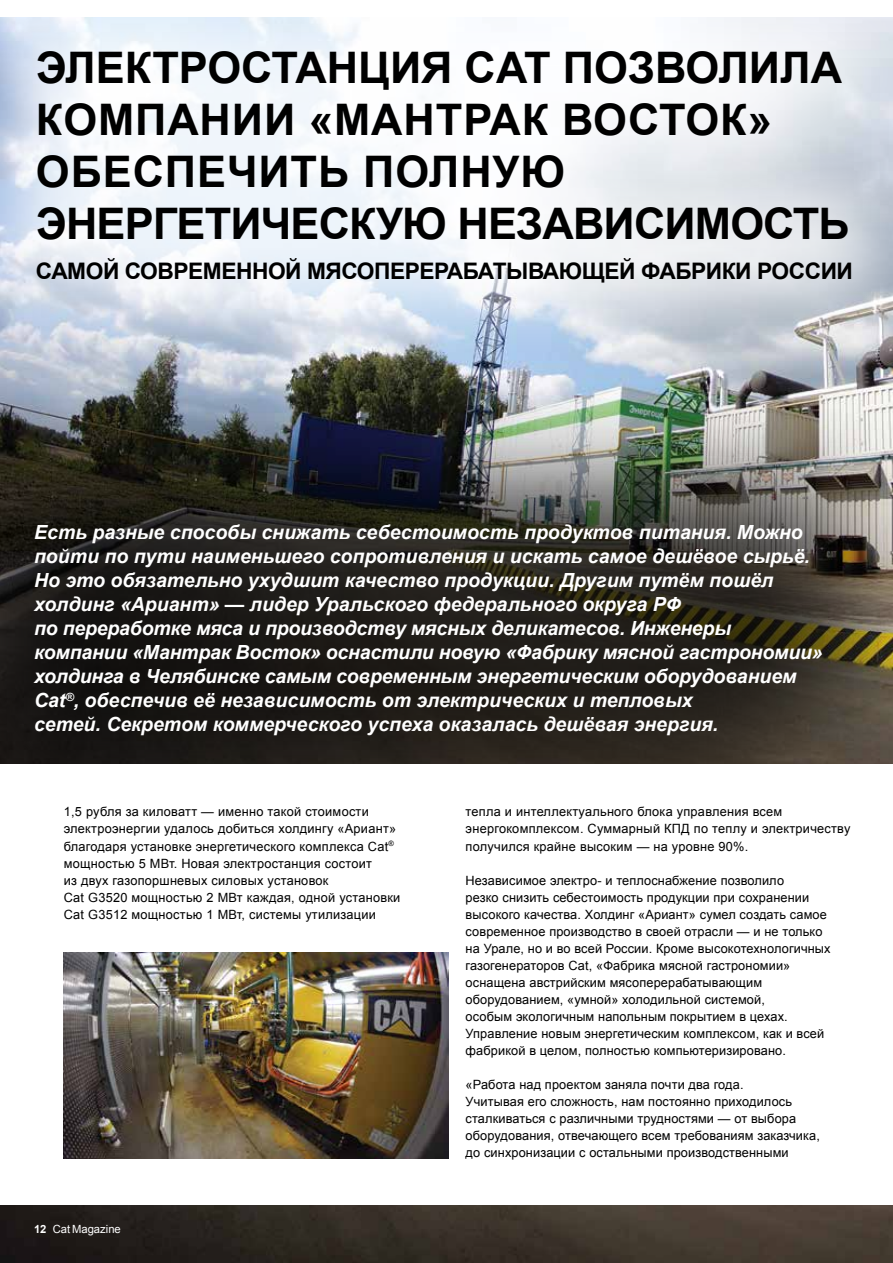
<style>
.page{position:relative;width:893px;height:1263px;background:#fff}
.page>*{position:absolute;margin:0;border:0;box-sizing:border-box;transform-origin:0 0}
.t1{font:700 43.5px "Arial";color:#000}
.t2{font:700 22.8px "Arial";color:#000}
.t3{font:italic 700 19.5px/24px "Arial";color:#fff}
.t4{font:12.75px/17px "Arial";letter-spacing:.01em;color:#000}
.t5{font:11.25px "Arial";color:#fff}
.s1{font-weight:700}
</style>
<div class="page">
<img style="left:0;top:1205px;width:893px;height:58px">
<img style="left:0;top:363px;width:893px;height:17px">
<div style="left:0;top:0;width:893px;height:363px;background:#fff;opacity:.75"></div>
<div style="left:0;top:380px;width:893px;height:383px;background:#000;opacity:.75"></div>
<img style="left:64px;top:952px;width:385px;height:207px">
<h1 class="t1" style="left:36px;top:38px;width:60px">Электростанция</h1>
<h1 class="t1" style="left:465px;top:38px;width:130px">Cat позволила</h1>
<h1 class="t1" style="left:36px;top:91px;width:33px">компании</h1>
<h1 class="t1" style="left:309px;top:91px;width:93px">«Мантрак</h1>
<h1 class="t1" style="left:562px;top:91px;width:63px">Восток</h1>
<h1 class="t1" style="left:748px;top:91px;width:26px">»</h1>
<h1 class="t1" style="left:36px;top:143px;width:32px">обеспечить</h1>
<h1 class="t1" style="left:363px;top:143px;width:32px">полну</h1>
<h1 class="t1" style="left:521px;top:143px;width:46px">ю</h1>
<h1 class="t1" style="left:36px;top:195px;width:30px">энергетическу</h1>
<h1 class="t1" style="left:402px;top:195px;width:86px">ю независимость</h1>
<h2 class="t2" style="left:36px;top:256px;width:18px">самой</h2>
<h2 class="t2" style="left:125px;top:256px;width:17px">современной</h2>
<h2 class="t2" style="left:307px;top:256px;width:17px">мясоперерабатыва</h2>
<h2 class="t2" style="left:559px;top:256px;width:41px">ющей</h2>
<h2 class="t2" style="left:641px;top:256px;width:35px">фабрики</h2>
<h2 class="t2" style="left:757px;top:256px;width:32px">России</h2>
<p class="t3" style="left:34px;top:521px;width:790px">Есть разные способы снижать себестоимость продуктов питания. Можно пойти по пути наименьшего сопротивления и искать самое дешёвое сырьё.<br>Но это обязательно ухудшит качество продукции. Другим путём пошёл холдинг «Ариант» — лидер Уральского федерального округа РФ<br>по переработке мяса и производству мясных деликатесов. Инженеры компании «Мантрак Восток» оснастили новую «Фабрику мясной гастрономии» холдинга в Челябинске самым современным энергетическим оборудованием Cat<sup>®</sup>, обеспечив её независимость от электрических и тепловых<br>сетей. Секретом коммерческого успеха оказалась дешёвая энергия.</p>
<p class="t4" style="left:64px;top:804px;width:338px">1,5 рубля за киловатт — именно такой стоимости электроэнергии удалось добиться холдингу «Ариант» благодаря установке энергетического комплекса Cat<sup>® </sup>мощностью 5 МВт. Новая электростанция состоит<br>из двух газопоршневых силовых установок<br>Cat G3520 мощностью 2 МВт каждая, одной установки Cat G3512 мощностью 1 МВт, системы утилизации</p>
<p class="t4" style="left:466px;top:804px;width:386px">тепла и интеллектуального блока управления всем энергокомплексом. Суммарный КПД по теплу и электричеству получился крайне высоким — на уровне 90%.</p>
<p class="t4" style="left:466px;top:872px;width:366px">Независимое электро- и теплоснабжение позволило<br>резко снизить себестоимость продукции при сохранении высокого качества. Холдинг «Ариант» сумел создать самое современное производство в своей отрасли — и не только на Урале, но и во всей России. Кроме высокотехнологичных газогенераторов Cat, «Фабрика мясной гастрономии» оснащена австрийским мясоперерабатывающим оборудованием, «умной» холодильной системой,<br>особым экологичным напольным покрытием в цехах.<br>Управление новым энергетическим комплексом, как и всей фабрикой в целом, полностью компьютеризировано.</p>
<p class="t4" style="left:466px;top:1076px;width:356px">«Работа над проектом заняла почти два года.<br>Учитывая его сложность, нам постоянно приходилось сталкиваться с различными трудностями — от выбора оборудования, отвечающего всем требованиям заказчика, до синхронизации с остальными производственными</p>
<p class="t5" style="left:34px;top:1222px;width:88px"><span class="s1">12</span> Cat Magazine</p>
</div>
